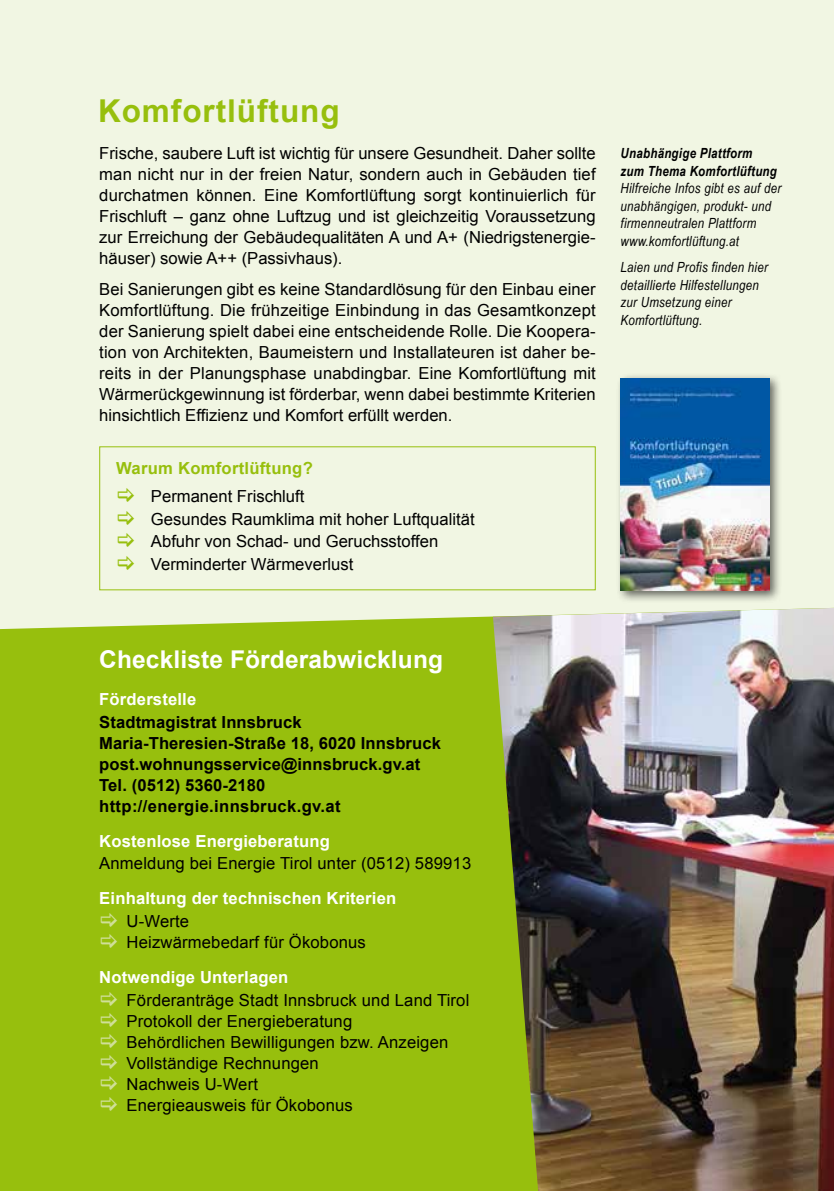
<style>
.page{position:relative;width:834px;height:1191px;background:#fff}
.page>*{position:absolute;margin:0;border:0;box-sizing:border-box;transform-origin:0 0}
.t1{font:700 31.5px "Arial";letter-spacing:.03em;color:#97bf0d}
.t2{font:700 24.5px "Arial";letter-spacing:.005em;color:#fff}
.t3{font:16.62px/21px "Arial";letter-spacing:.01em;color:#000}
.t4{font:700 16.62px/21px "Arial";letter-spacing:.005em;color:#000}
.t5{font:700 16.62px "Arial";letter-spacing:.01em;color:#fff}
.t6{font:700 16.62px "Arial";letter-spacing:.015em;color:#97bf0d}
.t7{font:italic 14px/17.5px "Arial Narrow";letter-spacing:.02em;color:#000}
.t8{font:italic 700 14px/17.5px "Arial Narrow";letter-spacing:.02em;color:#000}
</style>
<div class="page">
<div style="left:0;top:0;width:833px;height:1191px;background:#f1f6e3"></div>
<div style="left:0;top:616px;width:493px;height:575px;background:#97bf0d"></div>
<div style="left:615px;top:373px;width:167px;height:230px;background:#000;opacity:.6"></div>
<img style="left:620px;top:378px;width:149px;height:213px">
<img style="left:493px;top:608px;width:340px;height:583px">
<svg style="left:101px;top:913px;width:16px;height:14px"></svg>
<svg style="left:101px;top:934px;width:16px;height:14px"></svg>
<svg style="left:101px;top:991px;width:16px;height:15px"></svg>
<svg style="left:101px;top:1012px;width:16px;height:15px"></svg>
<svg style="left:101px;top:1033px;width:16px;height:15px"></svg>
<svg style="left:101px;top:1054px;width:16px;height:15px"></svg>
<svg style="left:101px;top:1075px;width:16px;height:15px"></svg>
<svg style="left:101px;top:1096px;width:16px;height:15px"></svg>
<h1 class="t1" style="left:98px;top:90px;width:243px">Komfortlüftung</h1>
<p class="t3" style="left:99px;top:142px;width:498px;text-align:justify">Frische, saubere Luft ist wichtig für unsere Gesundheit. Daher sollte man nicht nur in der freien Natur, sondern auch in Gebäuden tief durchatmen können. Eine Komfortlüftung sorgt kontinuierlich für Frischluft – ganz ohne Luftzug und ist gleichzeitig Voraussetzung zur Erreichung der Gebäudequalitäten A und A+ (Niedrigstenergie&shy;häuser) sowie A++ (Passivhaus).</p>
<p class="t3" style="left:99px;top:279px;width:498px;text-align:justify">Bei Sanierungen gibt es keine Standardlösung für den Einbau einer Komfortlüftung. Die frühzeitige Einbindung in das Gesamtkonzept der Sanierung spielt dabei eine entscheidende Rolle. Die Koopera&shy;tion von Architekten, Baumeistern und Installateuren ist daher be&shy;reits in der Planungsphase unabdingbar. Eine Komfortlüftung mit Wärmerückgewinnung ist förderbar, wenn dabei bestimmte Kriterien hinsichtlich Effizienz und Komfort erfüllt werden.</p>
<p class="t6" style="left:116px;top:457px;width:198px">Warum Komfortlüftung?</p>
<p class="t3" style="left:151px;top:485px;width:325px;line-height:22.8px">Permanent Frischluft<br>Gesundes Raumklima mit hoher Luftqualität Abfuhr von Schad- und Geruchsstoffen Verminderter Wärmeverlust</p>
<p class="t8" style="left:620px;top:144px;width:158px">Unabhängige Plattform zum Thema Komfortlüftung</p>
<p class="t7" style="left:620px;top:179px;width:162px">Hilfreiche Infos gibt es auf der unabhängigen, produkt- und firmenneutralen Plattform www.komfortlüftung.at</p>
<p class="t7" style="left:620px;top:258px;width:149px">Laien und Profis finden hier detaillierte Hilfestellungen zur Umsetzung einer<br>Komfortlüftung.</p>
<h2 class="t2" style="left:99px;top:643px;width:345px">Checkliste Förderabwicklung</h2>
<p class="t5" style="left:99px;top:688px;width:98px">Förderstelle</p>
<p class="t4" style="left:99px;top:712px;width:343px">Stadtmagistrat Innsbruck Maria-Theresien-Straße 18, 6020 Innsbruck post.wohnungsservice@innsbruck.gv.at Tel. (0512) 5360-2180 http://energie.innsbruck.gv.at</p>
<p class="t5" style="left:99px;top:829px;width:232px">Kostenlose Energieberatung</p>
<p class="t3" style="left:99px;top:853px;width:373px">Anmeldung bei Energie Tirol unter (0512) 589913</p>
<p class="t5" style="left:99px;top:887px;width:298px">Einhaltung der technischen Kriterien</p>
<p class="t3" style="left:126px;top:911px;width:241px">U-Werte<br>Heizwärmebedarf für Ökobonus</p>
<p class="t5" style="left:99px;top:966px;width:190px">Notwendige Unterlagen</p>
<p class="t3" style="left:126px;top:989px;width:344px">Förderanträge Stadt Innsbruck und Land Tirol<br>Protokoll der Energieberatung<br>Behördlichen Bewilligungen bzw. Anzeigen<br>Vollständige Rechnungen<br>Nachweis U-Wert<br>Energieausweis für Ökobonus</p>
</div>
